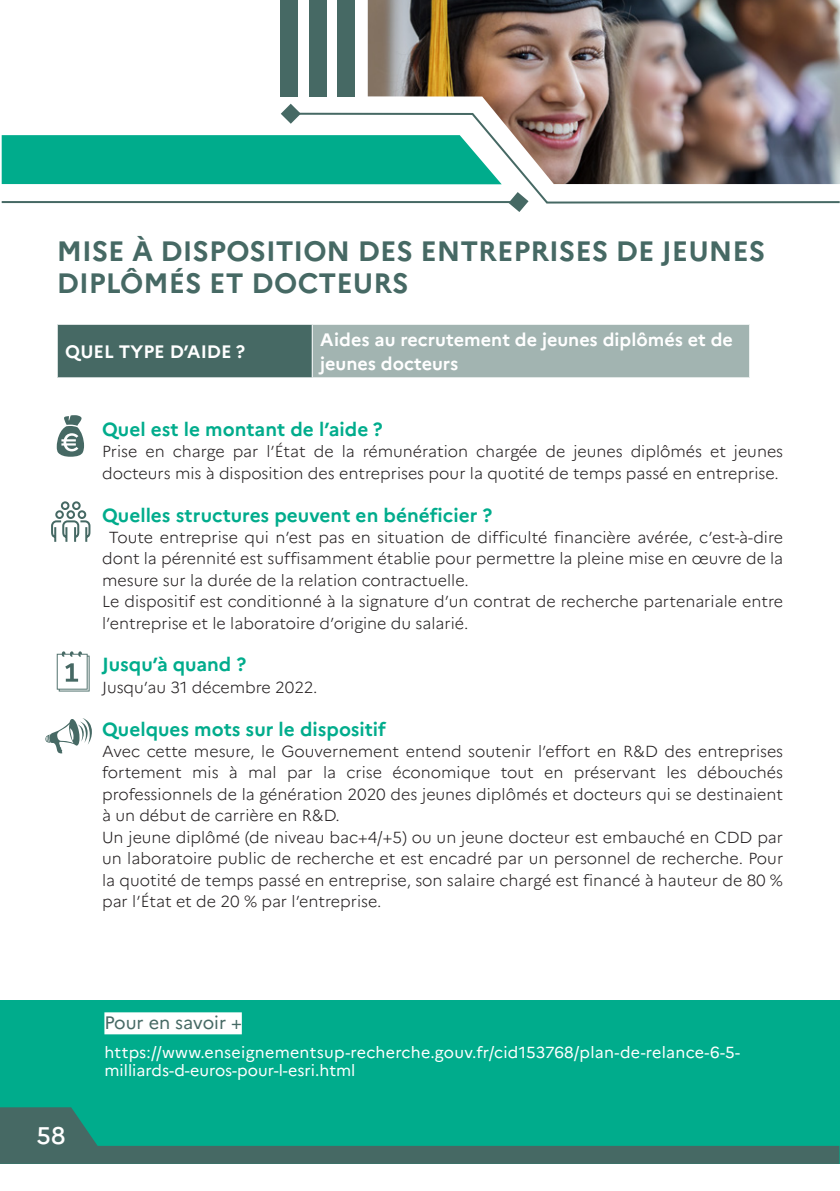
<style>
.page{position:relative;width:840px;height:1191px;background:#fff}
.page>*{position:absolute;margin:0;border:0;box-sizing:border-box;transform-origin:0 0}
.Style-Titre{font:700 28px/32px "Marianne";color:#466964}
.t1{font:500 24px "Marianne";color:#fff}
.inter-vert_2{font:700 19px "Marianne";color:#00ac8c}
.inter-vert_-_1er{font:700 19px "Marianne";color:#00ac8c}
.Type_d_aide2{font:700 18px/24px "Marianne";color:#fff}
.Type_d_aide1{font:700 18px "Marianne";color:#fff}
.liens_titre{font:18px "Marianne";color:#466964}
.texte_courant_3{font:300 16px/21.4px "Marianne";color:#231f20;text-align:justify}
.liens{font:16px/18px "Marianne";letter-spacing:.015em;color:#fff}
</style>
<div class="page">
<div style="left:0;top:1000px;width:838px;height:163px;background:#00ac8c"></div>
<svg style="left:0;top:1107px;width:838px;height:56px"></svg>
<img style="left:367px;top:0;width:472px;height:112px">
<svg style="left:280px;top:104px;width:19px;height:16px"></svg>
<img style="left:287px;top:112px;width:552px;height:92px">
<svg style="left:508px;top:192px;width:20px;height:20px"></svg>
<hr style="left:2px;top:201px;width:512px;height:2px;background:#466964">
<div style="left:2px;top:135px;width:499px;height:49px;background:#00ac8c"></div>
<div style="left:280px;top:0;width:17px;height:96px;background:#466964"></div>
<div style="left:309px;top:0;width:17px;height:96px;background:#466964"></div>
<div style="left:337px;top:0;width:17px;height:96px;background:#466964"></div>
<div style="left:57px;top:324px;width:255px;height:54px;background:#466964"></div>
<div style="left:312px;top:324px;width:437px;height:54px;background:#a2b4b1"></div>
<hr style="left:57px;top:324px;width:255px;height:1px;background:#fff">
<hr style="left:57px;top:325px;width:1px;height:52px;background:#fff">
<hr style="left:312px;top:324px;width:437px;height:1px;background:#fff">
<hr style="left:311px;top:325px;width:1px;height:52px;background:#fff">
<hr style="left:748px;top:325px;width:1px;height:52px;background:#fff">
<hr style="left:57px;top:377px;width:255px;height:1px;background:#fff">
<hr style="left:312px;top:377px;width:437px;height:1px;background:#fff">
<svg style="left:57px;top:415px;width:27px;height:42px"></svg>
<svg style="left:51px;top:501px;width:40px;height:41px"></svg>
<svg style="left:57px;top:651px;width:33px;height:40px"></svg>
<svg style="left:45px;top:718px;width:47px;height:35px"></svg>
<div style="left:104px;top:1012px;width:138px;height:22px;background:#fff"></div>
<p class="Style-Titre" style="left:57px;top:235px;width:709px">MISE À DISPOSITION DES ENTREPRISES DE JEUNES<br>DIPLÔMÉS ET DOCTEURS</p>
<p class="Type_d_aide1" style="left:65px;top:340px;width:181px">QUEL TYPE D’AIDE ?</p>
<p class="Type_d_aide2" style="left:320px;top:327px;width:414px">Aides au recrutement de jeunes diplômés et de jeunes docteurs</p>
<p class="inter-vert_-_1er" style="left:102px;top:417px;width:282px">Quel est le montant de l’aide ?</p>
<p class="texte_courant_3" style="left:102px;top:441px;width:682px">Prise en charge par l’État de la rémunération chargée de jeunes diplômés et jeunes docteurs mis à disposition des entreprises pour la quotité de temps passé en entreprise.</p>
<p class="inter-vert_2" style="left:102px;top:503px;width:391px">Quelles structures peuvent en bénéficier ?</p>
<p class="texte_courant_3" style="left:102px;top:526px;width:682px;text-indent:7px">Toute entreprise qui n’est pas en situation de difficulté financière avérée, c’est-à-dire dont la pérennité est suffisamment établie pour permettre la pleine mise en œuvre de la mesure sur la durée de la relation contractuelle.</p>
<p class="texte_courant_3" style="left:102px;top:591px;width:682px">Le dispositif est conditionné à la signature d’un contrat de recherche partenariale entre l’entreprise et le laboratoire d’origine du salarié.</p>
<p class="inter-vert_2" style="left:102px;top:653px;width:146px">Jusqu’à quand ?</p>
<p class="texte_courant_3" style="left:102px;top:676px;width:216px">Jusqu’au 31 décembre 2022.</p>
<p class="inter-vert_2" style="left:102px;top:717px;width:285px">Quelques mots sur le dispositif</p>
<p class="texte_courant_3" style="left:102px;top:740px;width:682px">Avec cette mesure, le Gouvernement entend soutenir l’effort en R&amp;D des entreprises fortement mis à mal par la crise économique tout en préservant les débouchés professionnels de la génération 2020 des jeunes diplômés et docteurs qui se destinaient à un début de carrière en R&amp;D.</p>
<p class="texte_courant_3" style="left:102px;top:826px;width:682px">Un jeune diplômé (de niveau bac+4/+5) ou un jeune docteur est embauché en CDD par un laboratoire public de recherche et est encadré par un personnel de recherche. Pour la quotité de temps passé en entreprise, son salaire chargé est financé à hauteur de 80 % par l’État et de 20 % par l’entreprise.</p>
<h2 class="t1" style="left:37px;top:1121px;width:30px">58</h2>
<p class="liens_titre" style="left:104px;top:1011px;width:139px">Pour en savoir +</p>
<p class="liens" style="left:104px;top:1043px;width:637px">https://www.enseignementsup-recherche.gouv.fr/cid153768/plan-de-relance-6-5- milliards-d-euros-pour-l-esri.html</p>
</div>
